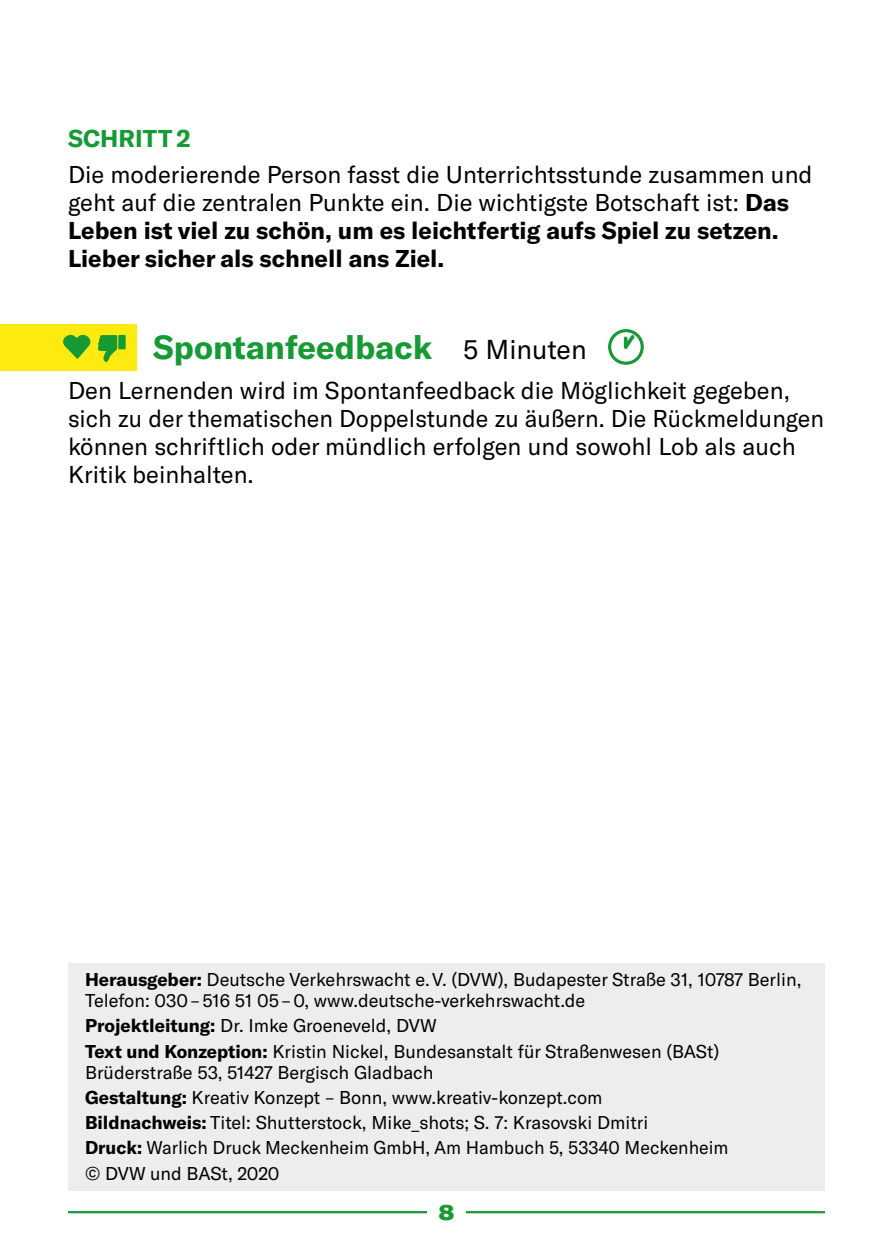
<style>
.page{position:relative;width:893px;height:1259px;background:#fff}
.page>*{position:absolute;margin:0;border:0;box-sizing:border-box;transform-origin:0 0}
.t1{font:700 33px "GT America";color:#159a34}
.t2{font:24px/27.9px "GT America";color:#000}
.t3{font:700 24px "GT America";color:#159a34}
.t4{font:900 expanded 21px "GT America";color:#159a34}
.t5{font:18.3px/25.2px "GT America";color:#000}
.s1{font-weight:700}
.s2{font-weight:400;font-size:27px;color:#000}
</style>
<div class="page">
<hr style="left:68px;top:1211px;width:757px;height:2px;background:#159a34">
<div style="left:427px;top:1202px;width:39px;height:17px;background:#fff"></div>
<div style="left:0;top:324px;width:136px;height:46px;background:#fcea10"></div>
<svg style="left:63px;top:335px;width:27px;height:24px"></svg>
<svg style="left:98px;top:335px;width:19px;height:27px"></svg>
<svg style="left:118px;top:335px;width:8px;height:14px"></svg>
<div style="left:608px;top:329px;width:36px;height:36px;border:3px solid #159a34;border-radius:50%"></div>
<svg style="left:622px;top:332px;width:16px;height:27px"></svg>
<div style="left:68px;top:963px;width:757px;height:228px;background:#ededed"></div>
<h2 class="t3" style="left:68px;top:123px;width:124px">SCHRITT 2</h2>
<h2 class="t2" style="left:68px;top:161px;width:746px">Die moderierende Person fasst die Unterrichtsstunde zusammen und geht auf die zentralen Punkte ein. Die wichtigste Botschaft ist: <span class="s1">Das Leben ist viel zu schön, um es leichtfertig aufs Spiel zu setzen.<br>Lieber sicher als schnell ans Ziel.</span></h2>
<h1 class="t1" style="left:153px;top:326px;width:435px">Spontanfeedback <span class="s2">5 Minuten</span></h1>
<h2 class="t2" style="left:68px;top:377px;width:758px">Den Lernenden wird im Spontanfeedback die Möglichkeit gegeben, sich zu der thematischen Doppelstunde zu äußern. Die Rückmeldungen können schriftlich oder mündlich erfolgen und sowohl Lob als auch Kritik beinhalten.</h2>
<p class="t5" style="left:85px;top:969px;width:718px;line-height:21px"><span class="s1">Herausgeber:</span> Deutsche Verkehrswacht e. V. (DVW), Budapester Straße 31, 10787 Berlin,<br>Telefon: 030 – 516 51 05 – 0, www.deutsche-verkehrswacht.de</p>
<p class="t5" style="left:85px;top:1013px;width:636px"><span class="s1">Projektleitung:</span> Dr. Imke Groeneveld, DVW<br><span class="s1">Text und Konzeption:</span> Kristin Nickel, Bundesanstalt für Straßenwesen (BASt)</p>
<p class="t5" style="left:85px;top:1059px;width:645px">Brüderstraße 53, 51427 Bergisch Gladbach<br><span class="s1">Gestaltung:</span> Kreativ Konzept – Bonn, www.kreativ-konzept.com <span class="s1">Bildnachweis:</span> Titel: Shutterstock, Mike_shots; S. 7: Krasovski Dmitri<br><span class="s1">Druck:</span> Warlich Druck Meckenheim GmbH, Am Hambuch 5, 53340 Meckenheim © DVW und BASt, 2020</p>
<p class="t4" style="left:439px;top:1198px;width:17px">8</p>
</div>
